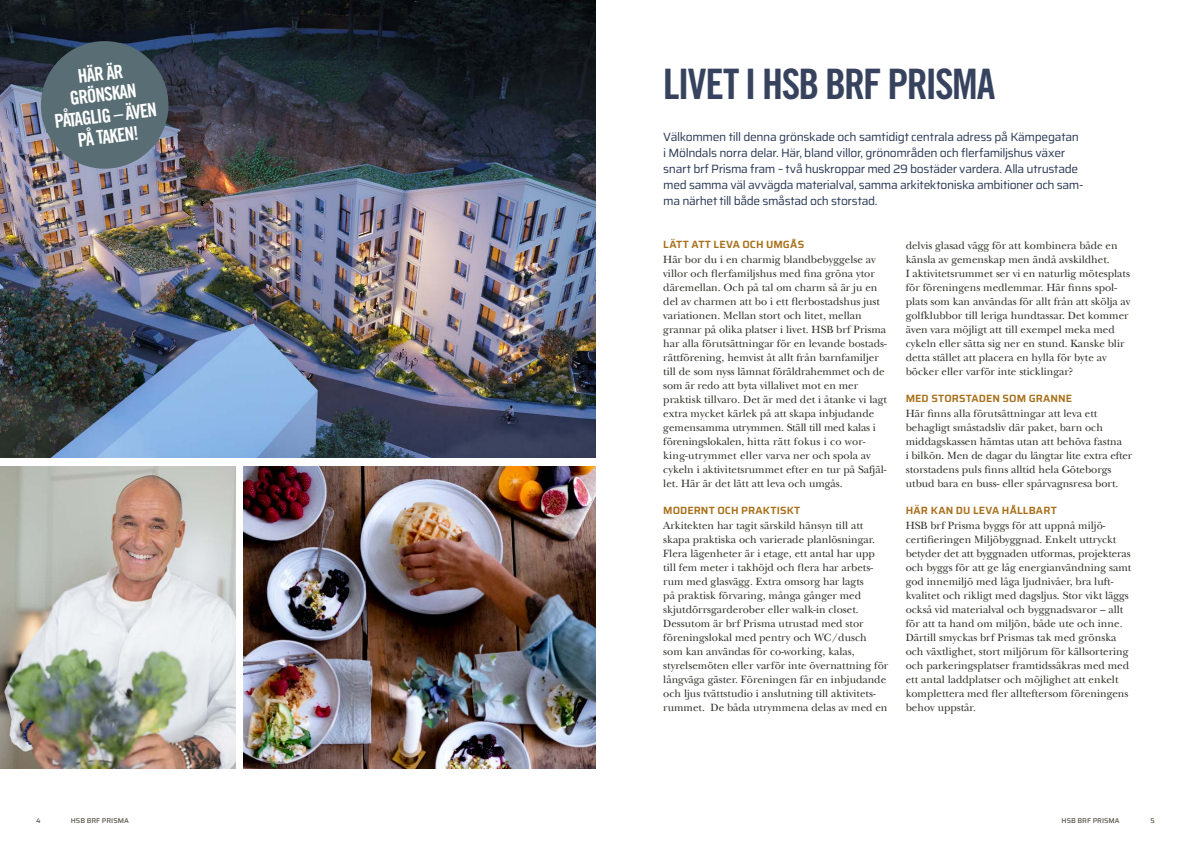
<style>
.page{position:relative;width:1191px;height:842px;background:#fff}
.page>*{position:absolute;margin:0;border:0;box-sizing:border-box;transform-origin:0 0}
.t1{font:42px "Trade Gothic LT Pro Bd Cn 20";letter-spacing:-.04em;color:#37435e}
.t2{font:19px/21px "Trade Gothic LT Pro Bd Cn 20";color:#fff;text-align:center}
.t3{font:12px/16px "Saira";letter-spacing:-.03em;color:#2c3954}
.t4{font:11px/14px "New Baskerville";color:#31302a}
.t5{font:600 10.5px "Saira";letter-spacing:.015em;color:#a8701a}
.t6{font:500 7px "Saira";color:#57544b}
</style>
<div class="page">
<img style="left:0;top:0;width:595px;height:458px">
<img style="left:244px;top:466px;width:351px;height:302px">
<div style="left:41px;top:41px;width:127px;height:128px;background:#596e74;border-radius:50%"></div>
<img style="left:0;top:466px;width:235px;height:302px">
<h2 class="t2" style="left:48px;top:69px;width:104px;rotate:-7deg">HÄR ÄR<br>GRÖNSKAN<br>PÅTAGLIG – ÄVEN<br>PÅ TAKEN!</h2>
<h1 class="t1" style="left:663px;top:58px;width:333px">LIVET I HSB BRF PRISMA</h1>
<p class="t3" style="left:663px;top:128px;width:422px">Välkommen till denna grönskade och samtidigt centrala adress på Kämpegatan i Mölndals norra delar. Här, bland villor, grönområden och flerfamiljshus växer snart brf Prisma fram – två huskroppar med 29 bostäder vardera. Alla utrustade med samma väl avvägda materialval, samma arkitektoniska ambitioner och sam&shy;ma närhet till både småstad och storstad.</p>
<p class="t5" style="left:663px;top:236px;width:142px">LÄTT ATT LEVA OCH UMGÅS</p>
<p class="t4" style="left:663px;top:253px;width:225px">Här bor du i en charmig blandbebyggelse av villor och flerfamiljshus med fina gröna ytor däremellan. Och på tal om charm så är ju en del av charmen att bo i ett flerbostadshus just variationen. Mellan stort och litet, mellan grannar på olika platser i livet. HSB brf Prisma har alla förutsättningar för en levande bostads&shy;rättförening, hemvist åt allt från barnfamiljer till de som nyss lämnat föräldrahemmet och de som är redo att byta villalivet mot en mer praktisk tillvaro. Det är med det i åtanke vi lagt extra mycket kärlek på att skapa inbjudande gemensamma utrymmen. Ställ till med kalas i föreningslokalen, hitta rätt fokus i co wor&shy;king-utrymmet eller varva ner och spola av cykeln i aktivitetsrummet efter en tur på Safjäl&shy;let. Här är det lätt att leva och umgås.</p>
<p class="t5" style="left:663px;top:502px;width:139px">MODERNT OCH PRAKTISKT</p>
<p class="t4" style="left:663px;top:519px;width:226px">Arkitekten har tagit särskild hänsyn till att skapa praktiska och varierade planlösningar.<br>Flera lägenheter är i etage, ett antal har upp till fem meter i takhöjd och flera har arbets&shy;rum med glasvägg. Extra omsorg har lagts<br>på praktisk förvaring, många gånger med skjutdörrsgarderober eller walk-in closet.<br>Dessutom är brf Prisma utrustad med stor föreningslokal med pentry och WC/dusch som kan användas för co-working, kalas, styrelsemöten eller varför inte övernattning för långväga gäster. Föreningen får en inbjudande och ljus tvättstudio i anslutning till aktivitets&shy;rummet. De båda utrymmena delas av med en</p>
<p class="t4" style="left:905px;top:239px;width:226px">delvis glasad vägg för att kombinera både en känsla av gemenskap men ändå avskildhet.<br>I aktivitetsrummet ser vi en naturlig mötesplats för föreningens medlemmar. Här finns spol&shy;plats som kan användas för allt från att skölja av golfklubbor till leriga hundtassar. Det kommer även vara möjligt att till exempel meka med cykeln eller sätta sig ner en stund. Kanske blir detta stället att placera en hylla för byte av böcker eller varför inte sticklingar?</p>
<p class="t5" style="left:905px;top:390px;width:168px">MED STORSTADEN SOM GRANNE</p>
<p class="t4" style="left:905px;top:407px;width:228px">Här finns alla förutsättningar att leva ett behagligt småstadsliv där paket, barn och middagskassen hämtas utan att behöva fastna<br>i bilkön. Men de dagar du längtar lite extra efter storstadens puls finns alltid hela Göteborgs utbud bara en buss- eller spårvagnsresa bort.</p>
<p class="t5" style="left:905px;top:502px;width:153px">HÄR KAN DU LEVA HÅLLBART</p>
<p class="t4" style="left:905px;top:519px;width:227px">HSB brf Prisma byggs för att uppnå miljö&shy;certifieringen Miljöbyggnad. Enkelt uttryckt betyder det att byggnaden utformas, projekteras och byggs för att ge låg energianvändning samt god innemiljö med låga ljudnivåer, bra luft&shy;kvalitet och rikligt med dagsljus. Stor vikt läggs också vid materialval och byggnadsvaror – allt för att ta hand om miljön, både ute och inne.<br>Därtill smyckas brf Prismas tak med grönska och växtlighet, stort miljörum för källsortering och parkeringsplatser framtidssäkras med med ett antal laddplatser och möjlighet att enkelt komplettera med fler allteftersom föreningens behov uppstår.</p>
<p class="t6" style="left:36px;top:814px;width:6px">4</p>
<p class="t6" style="left:71px;top:814px;width:59px">HSB BRF PRISMA</p>
<p class="t6" style="left:1061px;top:814px;width:59px">HSB BRF PRISMA</p>
<p class="t6" style="left:1150px;top:814px;width:6px">5</p>
</div>
